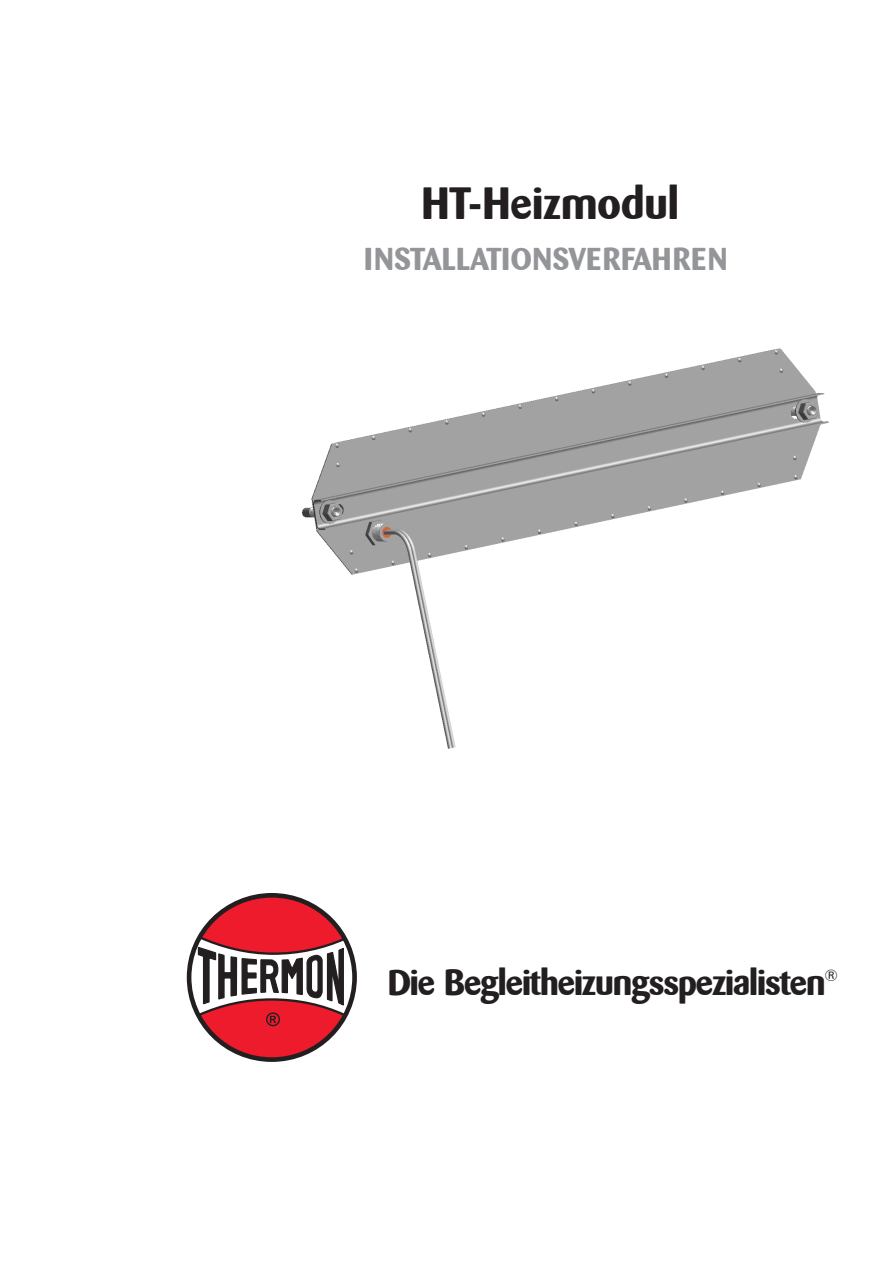
<style>
.page{position:relative;width:893px;height:1263px;background:#fff}
.page>*{position:absolute;margin:0;border:0;box-sizing:border-box;transform-origin:0 0}
.Page_Head_Left{font:700 45px "Barmeno";color:#231f20}
.Body_Head{font:700 36px "Barmeno";letter-spacing:-.03em;color:#231f20}
.Page_Head_Left-2{font:700 31.5px "Barmeno";letter-spacing:.02em;color:#939598}
</style>
<div class="page">
<div style="left:189px;top:896px;width:165px;height:164px;background:#ee1b2c;border-radius:50%"></div>
<svg style="left:187px;top:934px;width:170px;height:128px"></svg>
<div style="left:187px;top:893px;width:170px;height:169px;border:5px solid #231f20;border-radius:50%"></div>
<img style="left:301px;top:348px;width:528px;height:401px">
<p class="Page_Head_Left" style="left:421px;top:176px;width:259px">HT-Heizmodul</p>
<p class="Page_Head_Left-2" style="left:364px;top:240px;width:365px">INSTALLATIONSVERFAHREN</p>
<p class="Body_Head" style="left:388px;top:961px;width:452px">Die Begleitheizungsspezialisten<sup>®</sup></p>
</div>
